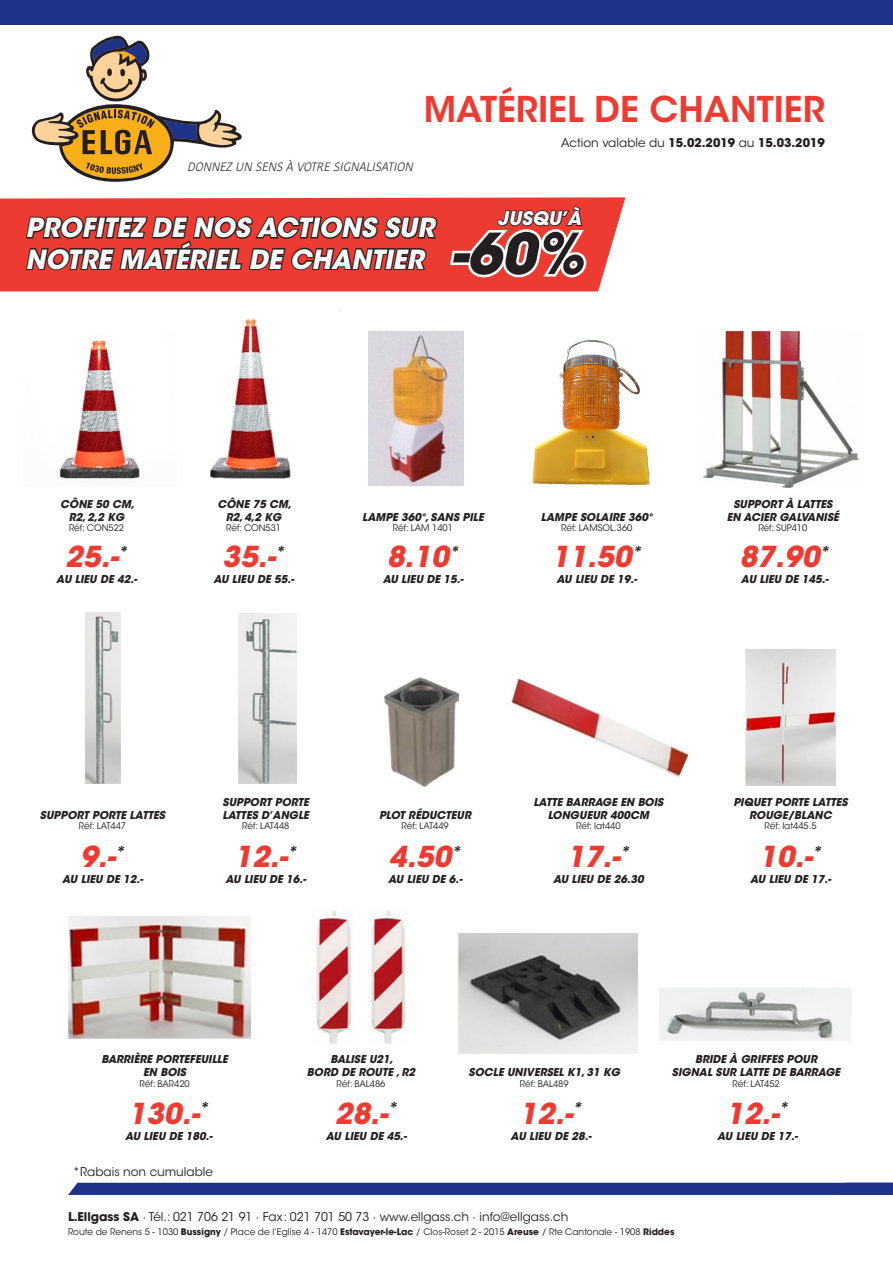
<style>
.page{position:relative;width:893px;height:1263px;background:#fff}
.page>*{position:absolute;margin:0;border:0;box-sizing:border-box;transform-origin:0 0}
.t1{font:italic 700 55.95px "ITC Avant Garde Std";color:#231f20}
.t2{font:600 35.25px "ITC Avant Garde Std";color:#ee3b32}
.t3{font:italic 700 28.65px "ITC Avant Garde Std";color:#ee3b32}
.t4{font:italic 700 26.25px/31.3px "ITC Avant Garde Std";color:#fff}
.t5{font:italic 700 18.75px "ITC Avant Garde Std";color:#fff}
.t6{font:italic 300 12.15px "Kohinoor Devanagari";color:#231f20}
.t7{font:12px "ITC Avant Garde Std";color:#231f20}
.t8{font:700 12px "ITC Avant Garde Std";color:#231f20}
.t9{font:italic 700 10.8px/12.9px "ITC Avant Garde Std";color:#231f20;text-align:center}
.t10{font:9px "ITC Avant Garde Std";color:#231f20}
.s1{font-weight:400}
.s2{font-weight:700}
</style>
<div class="page">
<div style="left:0;top:0;width:893px;height:24px;background:#1e3288"></div>
<div style="left:68px;top:1183px;width:825px;height:12px;background:#1e3288"></div>
<svg style="left:0;top:197px;width:625px;height:94px;background:#ef4a42"></svg>
<svg style="left:24px;top:215px;width:414px;height:56px;background:#9a2f2a"></svg>
<svg style="left:447px;top:204px;width:142px;height:88px"></svg>
<svg style="left:32px;top:36px;width:210px;height:146px"></svg>
<svg style="left:467px;top:1053px;width:156px;height:1px"></svg>
<img style="left:59px;top:340px;width:81px;height:140px">
<img style="left:210px;top:308px;width:130px;height:171px">
<img style="left:369px;top:332px;width:94px;height:153px">
<img style="left:532px;top:340px;width:118px;height:145px">
<img style="left:511px;top:678px;width:178px;height:99px">
<img style="left:745px;top:650px;width:91px;height:136px">
<img style="left:85px;top:612px;width:35px;height:172px">
<img style="left:703px;top:332px;width:156px;height:156px">
<img style="left:239px;top:614px;width:58px;height:170px">
<img style="left:384px;top:678px;width:75px;height:108px">
<img style="left:458px;top:934px;width:180px;height:119px">
<img style="left:659px;top:987px;width:192px;height:53px">
<img style="left:68px;top:916px;width:183px;height:123px">
<img style="left:367px;top:910px;width:39px;height:134px">
<img style="left:316px;top:910px;width:36px;height:134px">
<h2 class="t2" style="left:424px;top:87px;width:403px">MATÉRIEL DE CHANTIER</h2>
<p class="t6" style="left:187px;top:160px;width:231px">DONNEZUN SENSÀVOTRESIGNALISATION</p>
<h3 class="t4" style="left:26px;top:212px;width:410px">PROFITEZ DE NOS ACTIONS SUR<br>NOTRE MATÉRIEL DE CHANTIER</h3>
<p class="t8" style="left:561px;top:135px;width:265px"><span class="s1">Action valable du</span> 15.02.2019 <span class="s1">au</span> 15.03.2019</p>
<h3 class="t5" style="left:497px;top:206px;width:85px">JUSQU’À</h3>
<h1 class="t1" style="left:451px;top:217px;width:134px">-60%</h1>
<p class="t9" style="left:60px;top:497px;width:76px">CÔNE 50 CM,<br>R2, 2,2 KG</p>
<p class="t10" style="left:69px;top:523px;width:57px">Réf: CON522</p>
<h3 class="t3" style="left:65px;top:538px;width:64px">25.-<sup>*</sup></h3>
<p class="t9" style="left:56px;top:573px;width:82px">AU LIEU DE 42.-</p>
<p class="t9" style="left:217px;top:497px;width:76px">CÔNE 75 CM,<br>R2, 4,2 KG</p>
<p class="t10" style="left:226px;top:523px;width:57px">Réf: CON531</p>
<h3 class="t3" style="left:222px;top:538px;width:64px">35.-<sup>*</sup></h3>
<p class="t9" style="left:213px;top:573px;width:82px">AU LIEU DE 55.-</p>
<p class="t9" style="left:362px;top:510px;width:123px">LAMPE 360°, SANS PILE</p>
<p class="t10" style="left:393px;top:523px;width:61px">Réf: LAM 1401</p>
<h3 class="t3" style="left:387px;top:538px;width:74px">8.10<sup>*</sup></h3>
<p class="t9" style="left:383px;top:573px;width:82px">AU LIEU DE 15.-</p>
<p class="t9" style="left:541px;top:510px;width:113px">LAMPE SOLAIRE 360°</p>
<p class="t10" style="left:561px;top:523px;width:73px">Réf: LAMSOL.360</p>
<h3 class="t3" style="left:552px;top:538px;width:92px">11.50<sup>*</sup></h3>
<p class="t9" style="left:556px;top:573px;width:82px">AU LIEU DE 19.-</p>
<p class="t9" style="left:727px;top:497px;width:114px">SUPPORT À LATTES<br>EN ACIER GALVANISÉ</p>
<p class="t10" style="left:758px;top:523px;width:50px">Réf: SUP410</p>
<h3 class="t3" style="left:739px;top:538px;width:92px">87.90<sup>*</sup></h3>
<p class="t9" style="left:741px;top:573px;width:89px">AU LIEU DE 145.-</p>
<p class="t9" style="left:40px;top:808px;width:127px">SUPPORT PORTE LATTES</p>
<p class="t10" style="left:79px;top:821px;width:49px">Réf: LAT447</p>
<h3 class="t3" style="left:80px;top:838px;width:46px">9.-<sup>*</sup></h3>
<p class="t9" style="left:62px;top:873px;width:82px">AU LIEU DE 12.-</p>
<p class="t9" style="left:222px;top:795px;width:88px;text-align:left">SUPPORT PORTE<br>LATTES D’ANGLE</p>
<p class="t10" style="left:242px;top:821px;width:49px">Réf: LAT448</p>
<h3 class="t3" style="left:234px;top:838px;width:64px">12.-<sup>*</sup></h3>
<p class="t9" style="left:225px;top:873px;width:82px">AU LIEU DE 16.-</p>
<p class="t9" style="left:379px;top:808px;width:93px">PLOT RÉDUCTEUR</p>
<p class="t10" style="left:401px;top:821px;width:49px">Réf: LAT449</p>
<h3 class="t3" style="left:389px;top:838px;width:74px">4.50<sup>*</sup></h3>
<p class="t9" style="left:388px;top:873px;width:75px">AU LIEU DE 6.-</p>
<p class="t9" style="left:533px;top:795px;width:132px">LATTE BARRAGE EN BOIS<br>LONGUEUR 400CM</p>
<p class="t10" style="left:576px;top:821px;width:46px">Réf: lat440</p>
<h3 class="t3" style="left:567px;top:838px;width:64px">17.-<sup>*</sup></h3>
<p class="t9" style="left:553px;top:873px;width:92px">AU LIEU DE 26.30</p>
<p class="t9" style="left:733px;top:795px;width:116px">PIQUET PORTE LATTES<br>ROUGE/BLANC</p>
<p class="t10" style="left:764px;top:821px;width:54px">Réf: lat445.5</p>
<h3 class="t3" style="left:759px;top:838px;width:64px">10.-<sup>*</sup></h3>
<p class="t9" style="left:750px;top:873px;width:82px">AU LIEU DE 17.-</p>
<p class="t9" style="left:101px;top:1052px;width:128px">BARRIÈRE PORTEFEUILLE<br>EN BOIS</p>
<p class="t10" style="left:140px;top:1078px;width:52px">Réf: BAR420</p>
<h3 class="t3" style="left:128px;top:1094px;width:82px">130.-<sup>*</sup></h3>
<p class="t9" style="left:125px;top:1129px;width:89px">AU LIEU DE 180.-</p>
<p class="t7" style="left:73px;top:1164px;width:142px">*Rabais non cumulable</p>
<p class="t9" style="left:307px;top:1052px;width:110px">BALISE U21,<br>BORD DE ROUTE , R2</p>
<p class="t10" style="left:337px;top:1078px;width:50px">Réf: BAL486</p>
<h3 class="t3" style="left:335px;top:1094px;width:64px">28.-<sup>*</sup></h3>
<p class="t9" style="left:326px;top:1129px;width:82px">AU LIEU DE 45.-</p>
<p class="t9" style="left:469px;top:1065px;width:153px">SOCLE UNIVERSEL K1, 31 KG</p>
<p class="t10" style="left:520px;top:1078px;width:50px">Réf: BAL489</p>
<h3 class="t3" style="left:520px;top:1094px;width:64px">12.-<sup>*</sup></h3>
<p class="t9" style="left:511px;top:1129px;width:82px">AU LIEU DE 28.-</p>
<p class="t9" style="left:672px;top:1052px;width:170px">BRIDE À GRIFFES POUR<br>SIGNAL SUR LATTE DE BARRAGE</p>
<p class="t10" style="left:732px;top:1078px;width:49px">Réf: LAT452</p>
<h3 class="t3" style="left:726px;top:1094px;width:64px">12.-<sup>*</sup></h3>
<p class="t9" style="left:717px;top:1129px;width:82px">AU LIEU DE 17.-</p>
<p class="t7" style="left:68px;top:1209px;width:502px"><span class="s2">L.Ellgass SA</span> · Tél.: 021 706 21 91 · Fax : 021 701 50 73 · www.ellgass.ch · info@ellgass.ch</p>
<p class="t10" style="left:68px;top:1226px;width:608px">Route de Renens 5 - 1030 <span class="s2">Bussigny</span> / Place de l’Eglise 4 - 1470 <span class="s2">Estavayer-le-Lac</span> / Clos-Roset 2 - 2015 <span class="s2">Areuse</span> / Rte Cantonale - 1908 <span class="s2">Riddes</span></p>
</div>
